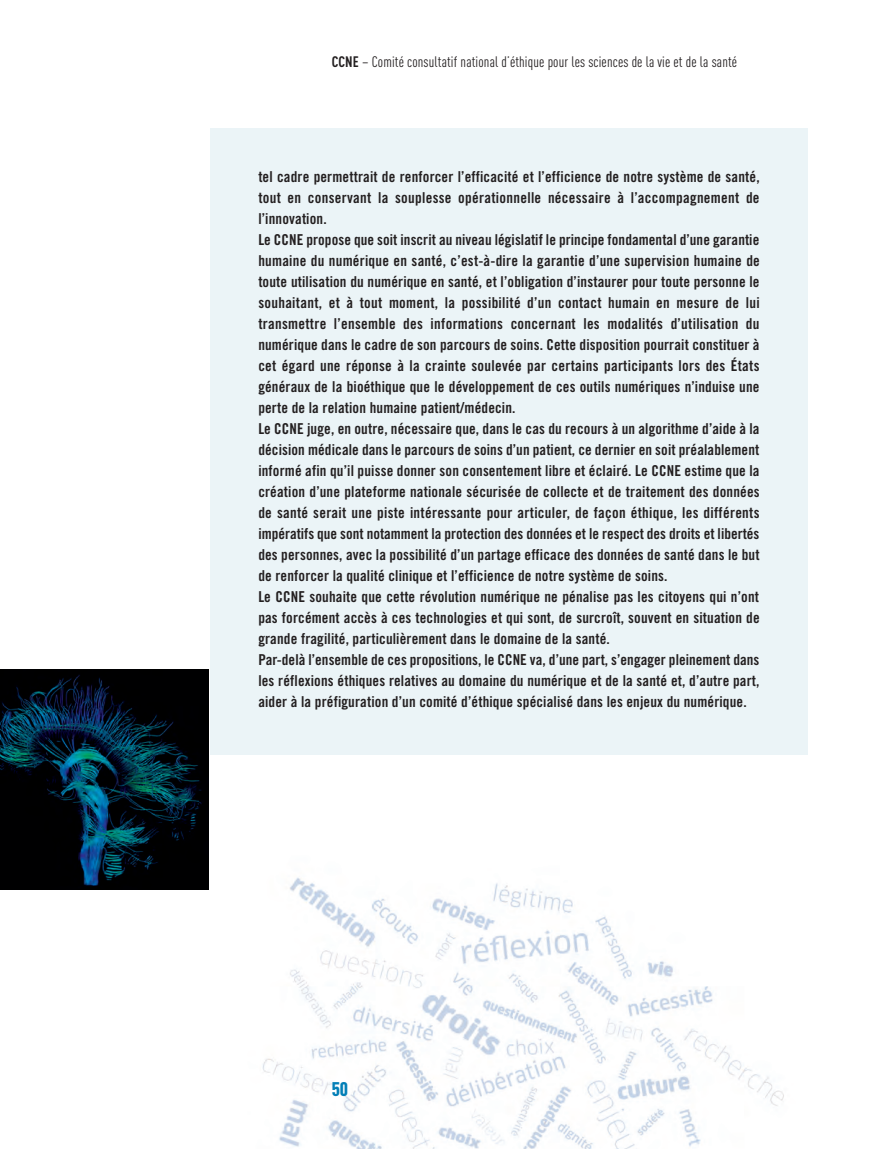
<style>
.page{position:relative;width:893px;height:1149px;background:#fff}
.page>*{position:absolute;margin:0;border:0;box-sizing:border-box;transform-origin:0 0}
.t1{font:900 condensed 19.5px "DIN Pro";color:#037fb7}
.t2{font:15px/21px "Trade Gothic LT Std Bd Cn 20";letter-spacing:.01em;color:#231f20}
.t3{font:condensed 15px "DIN Pro";letter-spacing:.01em;color:#231f20}
.s1{font-weight:700}
</style>
<div class="page">
<img style="left:191px;top:819px;width:593px;height:329px">
<div style="left:210px;top:128px;width:598px;height:626px;background:#ebf4f7"></div>
<img style="left:0;top:669px;width:208px;height:220px">
<p class="t3" style="left:332px;top:56px;width:407px"><span class="s1">CCNE</span> – Comité consultatif national d’éthique pour les sciences de la vie et de la santé</p>
<p class="t2" style="left:258px;top:167px;width:503px">tel cadre permettrait de renforcer l’efficacité et l’efficience de notre système de santé, tout en conservant la souplesse opérationnelle nécessaire à l’accompagnement de l’innovation.<br>Le CCNE propose que soit inscrit au niveau législatif le principe fondamental d’une garantie humaine du numérique en santé, c’est-à-dire la garantie d’une supervision humaine de toute utilisation du numérique en santé, et l’obligation d’instaurer pour toute personne le souhaitant, et à tout moment, la possibilité d’un contact humain en mesure de lui transmettre l’ensemble des informations concernant les modalités d’utilisation du numérique dans le cadre de son parcours de soins. Cette disposition pourrait constituer à cet égard une réponse à la crainte soulevée par certains participants lors des États généraux de la bioéthique que le développement de ces outils numériques n’induise une perte de la relation humaine patient/médecin.<br>Le CCNE juge, en outre, nécessaire que, dans le cas du recours à un algorithme d’aide à la décision médicale dans le parcours de soins d’un patient, ce dernier en soit préalablement informé afin qu’il puisse donner son consentement libre et éclairé. Le CCNE estime que la création d’une plateforme nationale sécurisée de collecte et de traitement des données de santé serait une piste intéressante pour articuler, de façon éthique, les différents impératifs que sont notamment la protection des données et le respect des droits et libertés des personnes, avec la possibilité d’un partage efficace des données de santé dans le but de renforcer la qualité clinique et l’efficience de notre système de soins.<br>Le CCNE souhaite que cette révolution numérique ne pénalise pas les citoyens qui n’ont pas forcément accès à ces technologies et qui sont, de surcroît, souvent en situation de grande fragilité, particulièrement dans le domaine de la santé.<br>Par-delà l’ensemble de ces propositions, le CCNE va, d’une part, s’engager pleinement dans les réflexions éthiques relatives au domaine du numérique et de la santé et, d’autre part, aider à la préfiguration d’un comité d’éthique spécialisé dans les enjeux du numérique.</p>
<p class="t1" style="left:332px;top:1081px;width:18px">50</p>
</div>
